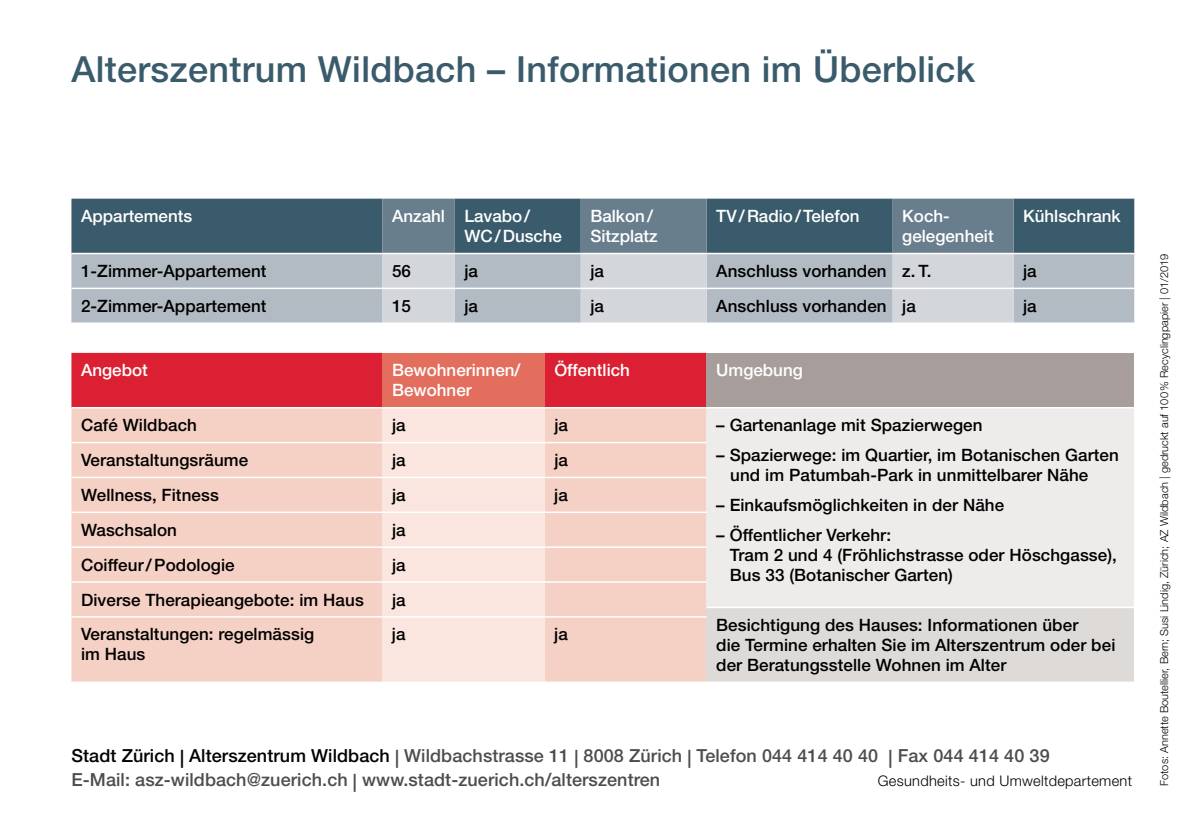
<style>
.page{position:relative;width:1191px;height:840px;background:#fff}
.page>*{position:absolute;margin:0;border:0;box-sizing:border-box;transform-origin:0 0}
.t1{font:500 36px "Helvetica Neue LT Std";letter-spacing:.01em;color:#3a5b6b}
.t2{font:500 18px/24px "Helvetica Neue LT Std";letter-spacing:.005em;color:#4d4d4f}
.t3{font:500 17px/20px "Helvetica Neue LT Std";letter-spacing:.005em;color:#000}
.t4{font:500 17px/20px "Helvetica Neue LT Std";color:#fff}
.t5{font:300 14.6px "Helvetica Neue LT Std";letter-spacing:.02em;color:#000}
.t6{font:300 11px "Helvetica Neue LT Std";color:#000}
.s1{color:#000}
</style>
<div class="page">
<div style="left:71px;top:198px;width:1063px;height:54px;background:#3a5b6b"></div>
<svg style="left:382px;top:198px;width:631px;height:54px;background:#546e7d"></svg>
<div style="left:71px;top:254px;width:1063px;height:68px;background:#b2bbc4"></div>
<svg style="left:382px;top:254px;width:631px;height:68px;background:#c3c9d0"></svg>
<hr style="left:71px;top:287px;width:311px;height:2px;background:#fff">
<hr style="left:382px;top:287px;width:73px;height:2px;background:#fff">
<hr style="left:455px;top:287px;width:126px;height:2px;background:#fff">
<hr style="left:581px;top:287px;width:125px;height:2px;background:#fff">
<hr style="left:706px;top:287px;width:186px;height:2px;background:#fff">
<hr style="left:892px;top:287px;width:121px;height:2px;background:#fff">
<hr style="left:1013px;top:287px;width:121px;height:2px;background:#fff">
<div style="left:71px;top:352px;width:635px;height:55px;background:#da2032"></div>
<div style="left:382px;top:352px;width:163px;height:55px;background:#e36e5d"></div>
<div style="left:706px;top:352px;width:428px;height:55px;background:#a79e9c"></div>
<div style="left:71px;top:408px;width:635px;height:273px;background:#f5d0c4"></div>
<div style="left:382px;top:408px;width:163px;height:273px;background:#fae6de"></div>
<div style="left:706px;top:407px;width:428px;height:200px;background:#eeeceb"></div>
<div style="left:706px;top:607px;width:428px;height:75px;background:#dddad8"></div>
<hr style="left:71px;top:441px;width:311px;height:2px;background:#fff">
<hr style="left:382px;top:441px;width:163px;height:2px;background:#fff">
<hr style="left:71px;top:476px;width:311px;height:2px;background:#fff">
<hr style="left:382px;top:476px;width:163px;height:2px;background:#fff">
<hr style="left:71px;top:511px;width:311px;height:1px;background:#fff">
<hr style="left:382px;top:511px;width:163px;height:1px;background:#fff">
<hr style="left:71px;top:546px;width:311px;height:1px;background:#fff">
<hr style="left:382px;top:546px;width:163px;height:1px;background:#fff">
<hr style="left:71px;top:581px;width:311px;height:1px;background:#fff">
<hr style="left:382px;top:581px;width:163px;height:1px;background:#fff">
<hr style="left:71px;top:615px;width:311px;height:2px;background:#fff">
<hr style="left:382px;top:615px;width:163px;height:2px;background:#fff">
<hr style="left:706px;top:407px;width:428px;height:1px;background:#fff">
<hr style="left:545px;top:511px;width:161px;height:1px;background:#fff">
<hr style="left:545px;top:546px;width:161px;height:1px;background:#fff">
<hr style="left:545px;top:581px;width:161px;height:1px;background:#fff">
<hr style="left:706px;top:606px;width:428px;height:2px;background:#fff">
<hr style="left:545px;top:615px;width:161px;height:2px;background:#fff">
<hr style="left:706px;top:681px;width:428px;height:1px;background:#fff">
<hr style="left:545px;top:441px;width:161px;height:2px;background:#fff">
<hr style="left:545px;top:476px;width:161px;height:2px;background:#fff">
<h1 class="t1" style="left:71px;top:48px;width:905px">Alterszentrum Wildbach – Informationen im Überblick</h1>
<p class="t4" style="left:81px;top:206px;width:113px">Appartements</p>
<p class="t4" style="left:464px;top:206px;width:99px;text-indent:-72px">Anzahl Lavabo/<br>WC/Dusche</p>
<p class="t4" style="left:590px;top:206px;width:69px">Balkon/<br>Sitzplatz</p>
<p class="t4" style="left:716px;top:206px;width:145px">TV/Radio/Telefon</p>
<p class="t4" style="left:902px;top:206px;width:93px">Koch&shy;gelegenheit</p>
<p class="t4" style="left:1023px;top:206px;width:99px">Kühlschrank</p>
<p class="t3" style="left:81px;top:260px;width:187px">1-Zimmer-Appartement</p>
<p class="t3" style="left:392px;top:260px;width:20px">56</p>
<p class="t3" style="left:464px;top:260px;width:15px">ja</p>
<p class="t3" style="left:590px;top:260px;width:15px">ja</p>
<p class="t3" style="left:716px;top:260px;width:217px">Anschluss vorhanden z. T.</p>
<p class="t3" style="left:1023px;top:260px;width:15px">ja</p>
<p class="t3" style="left:81px;top:295px;width:187px">2-Zimmer-Appartement</p>
<p class="t3" style="left:392px;top:295px;width:20px">15</p>
<p class="t3" style="left:464px;top:295px;width:15px">ja</p>
<p class="t3" style="left:590px;top:295px;width:15px">ja</p>
<p class="t3" style="left:716px;top:295px;width:201px">Anschluss vorhanden ja</p>
<p class="t3" style="left:1023px;top:295px;width:15px">ja</p>
<p class="t4" style="left:81px;top:360px;width:68px">Angebot</p>
<p class="t4" style="left:392px;top:360px;width:130px">Bewohnerinnen/<br>Bewohner</p>
<p class="t4" style="left:554px;top:360px;width:77px">Öffentlich</p>
<p class="t4" style="left:716px;top:360px;width:88px">Umgebung</p>
<p class="t3" style="left:81px;top:415px;width:117px">Café Wildbach</p>
<p class="t3" style="left:392px;top:415px;width:15px">ja</p>
<p class="t3" style="left:554px;top:415px;width:15px">ja</p>
<p class="t3" style="left:716px;top:415px;width:268px">– Gartenanlage mit Spazierwegen</p>
<p class="t3" style="left:730px;top:445px;width:390px;text-indent:-14px">– Spazierwege: im Quartier, im Botanischen Garten und im Patumbah-Park in unmittelbarer Nähe</p>
<p class="t3" style="left:716px;top:495px;width:289px">– Einkaufsmöglichkeiten in der Nähe</p>
<p class="t3" style="left:730px;top:525px;width:388px;text-indent:-14px">– Öffentlicher Verkehr:<br>Tram 2 und 4 (Fröhlichstrasse oder Höschgasse),<br>Bus 33 (Botanischer Garten)</p>
<p class="t3" style="left:81px;top:449px;width:169px">Veranstaltungsräume</p>
<p class="t3" style="left:392px;top:449px;width:15px">ja</p>
<p class="t3" style="left:554px;top:449px;width:15px">ja</p>
<p class="t3" style="left:81px;top:484px;width:139px">Wellness, Fitness</p>
<p class="t3" style="left:392px;top:484px;width:15px">ja</p>
<p class="t3" style="left:554px;top:484px;width:15px">ja</p>
<p class="t3" style="left:81px;top:519px;width:97px">Waschsalon</p>
<p class="t3" style="left:392px;top:519px;width:15px">ja</p>
<p class="t3" style="left:81px;top:554px;width:155px">Coiffeur/Podologie</p>
<p class="t3" style="left:392px;top:554px;width:15px">ja</p>
<p class="t3" style="left:81px;top:589px;width:284px">Diverse Therapieangebote: im Haus</p>
<p class="t3" style="left:392px;top:589px;width:15px">ja</p>
<p class="t3" style="left:81px;top:623px;width:235px">Veranstaltungen: regelmässig im Haus</p>
<p class="t3" style="left:392px;top:623px;width:15px">ja</p>
<p class="t3" style="left:554px;top:623px;width:15px">ja</p>
<p class="t3" style="left:716px;top:614px;width:401px">Besichtigung des Hauses: Informationen über<br>die Termine erhalten Sie im Alterszentrum oder bei der Beratungsstelle Wohnen im Alter</p>
<p class="t2" style="left:71px;top:742px;width:979px"><span class="s1">Stadt Zürich | Alterszentrum Wildbach</span> | Wildbachstrasse 11 | 8008 Zürich | Telefon 044 414 40 40 | Fax 044 414 40 39<br>E-Mail: asz-wildbach@zuerich.ch | www.stadt-zuerich.ch/alterszentren</p>
<p class="t5" style="left:878px;top:771px;width:256px">Gesundheits- und Umweltdepartement</p>
<p class="t6" style="left:1157px;top:785px;width:533px;rotate:-90deg">Fotos: Annette Boutellier, Bern; Susi Lindig, Zürich; AZ Wildbach | gedruckt auf 100% Recyclingpapier | 01/2019</p>
</div>
